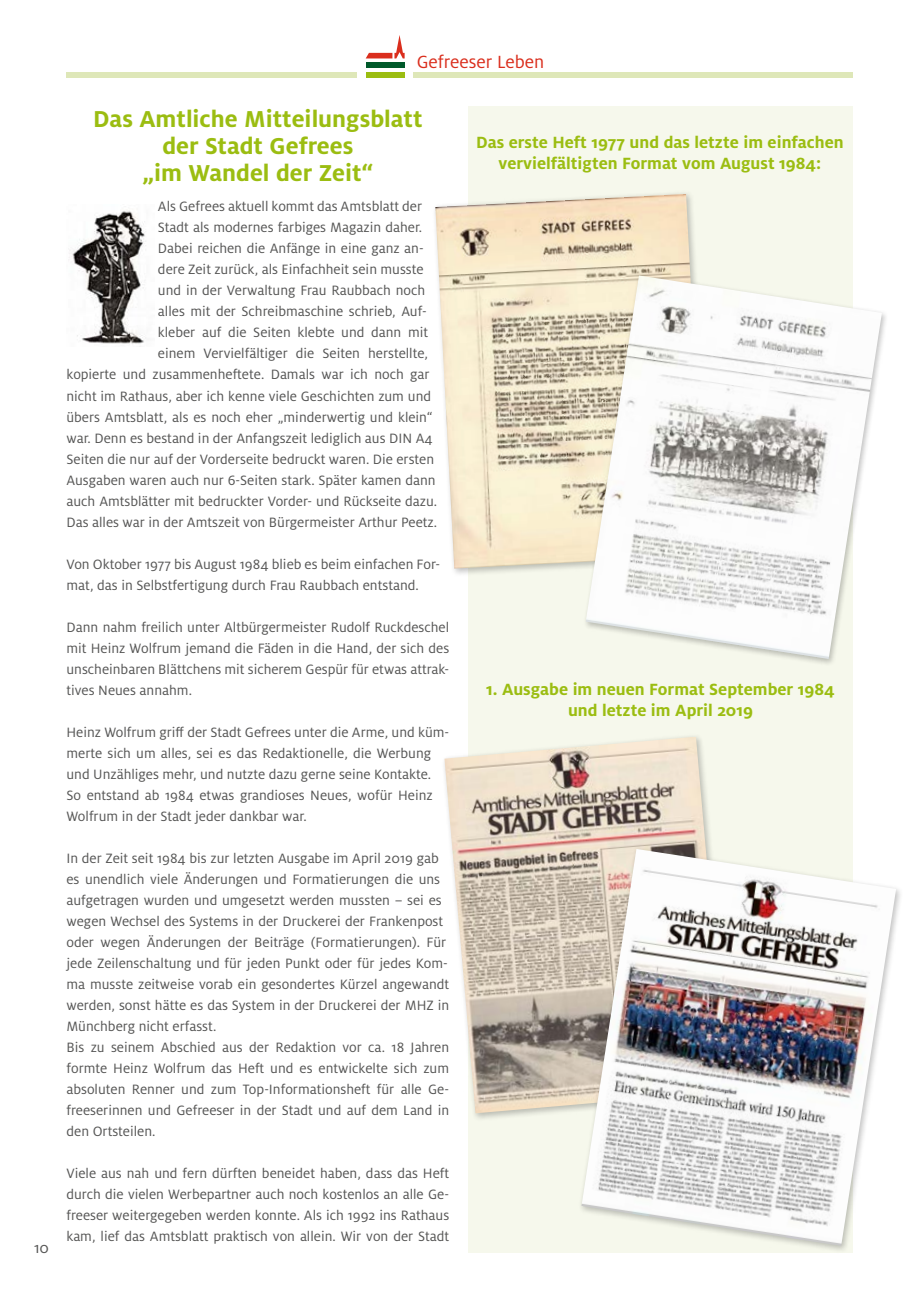
<style>
.page{position:relative;width:919px;height:1289px;background:#fff}
.page>*{position:absolute;margin:0;border:0;box-sizing:border-box;transform-origin:0 0}
.t1{font:700 25.5px/27px "Milo OT";color:#9bbd11;text-align:center}
.t2{font:19.5px "Milo OT";color:#da2e1d}
.t3{font:700 18px/21px "Milo OT";color:#9bbd11;text-align:center}
.t4{font:16.5px "Milo OT";color:#565655}
.t5{font:15px/21px "Milo OT";color:#565655}
</style>
<div class="page">
<div style="left:468px;top:106px;width:384px;height:1146px;background:#f6f8ec"></div>
<div style="left:431px;top:190px;width:282px;height:386px;background:#000;opacity:.25"></div>
<img style="left:435px;top:194px;width:270px;height:374px">
<div style="left:440px;top:732px;width:294px;height:389px;background:#000;opacity:.25"></div>
<img style="left:444px;top:736px;width:283px;height:377px">
<div style="left:582px;top:272px;width:306px;height:394px;background:#000;opacity:.25"></div>
<img style="left:585px;top:275px;width:296px;height:384px">
<div style="left:578px;top:845px;width:325px;height:408px;background:#000;opacity:.25"></div>
<img style="left:581px;top:849px;width:315px;height:396px">
<img style="left:69px;top:211px;width:77px;height:136px">
<div style="left:365px;top:62px;width:39px;height:6px;background:#00592a"></div>
<div style="left:365px;top:72px;width:39px;height:5px;background:#9bbd11"></div>
<svg style="left:366px;top:35px;width:38px;height:23px"></svg>
<div style="left:413px;top:72px;width:439px;height:5px;background:#dee7b8"></div>
<div style="left:66px;top:72px;width:291px;height:5px;background:#dee7b8"></div>
<p class="t4" style="left:34px;top:1238px;width:16px">10</p>
<h2 class="t2" style="left:416px;top:51px;width:129px">Gefreeser Leben</h2>
<h1 class="t1" style="left:93px;top:105px;width:331px">Das Amtliche Mitteilungsblatt der Stadt Gefrees<br>„im Wandel der Zeit“</h1>
<p class="t5" style="left:158px;top:196px;width:266px">Als Gefrees aktuell kommt das Amtsblatt der</p>
<p class="t5" style="left:158px;top:217px;width:266px">Stadt als modernes farbiges Magazin daher.</p>
<p class="t5" style="left:158px;top:238px;width:267px">Dabei reichen die Anfänge in eine ganz an-</p>
<p class="t5" style="left:158px;top:259px;width:267px">dere Zeit zurück, als Einfachheit sein musste</p>
<p class="t5" style="left:158px;top:280px;width:269px">und in der Verwaltung Frau Raubbach noch</p>
<p class="t5" style="left:158px;top:301px;width:270px">alles mit der Schreibmaschine schrieb, Auf-</p>
<p class="t5" style="left:158px;top:322px;width:272px">kleber auf die Seiten klebte und dann mit</p>
<p class="t5" style="left:158px;top:343px;width:272px">einem Vervielfältiger die Seiten herstellte,</p>
<p class="t5" style="left:66px;top:364px;width:364px">kopierte und zusammenheftete. Damals war ich noch gar</p>
<p class="t5" style="left:66px;top:385px;width:366px">nicht im Rathaus, aber ich kenne viele Geschichten zum und</p>
<p class="t5" style="left:66px;top:406px;width:368px">übers Amtsblatt, als es noch eher „minderwertig und klein“</p>
<p class="t5" style="left:66px;top:427px;width:368px">war. Denn es bestand in der Anfangszeit lediglich aus DIN A4</p>
<p class="t5" style="left:66px;top:448px;width:369px">Seiten die nur auf der Vorderseite bedruckt waren. Die ersten</p>
<p class="t5" style="left:66px;top:469px;width:370px">Ausgaben waren auch nur 6-Seiten stark. Später kamen dann</p>
<p class="t5" style="left:66px;top:490px;width:372px">auch Amtsblätter mit bedruckter Vorder- und Rückseite dazu.</p>
<p class="t5" style="left:66px;top:511px;width:372px">Das alles war in der Amtszeit von Bürgermeister Arthur Peetz.</p>
<p class="t5" style="left:66px;top:553px;width:375px">Von Oktober 1977 bis August 1984 blieb es beim einfachen For&shy;mat, das in Selbstfertigung durch Frau Raubbach entstand.</p>
<p class="t5" style="left:66px;top:616px;width:384px;text-align:justify">Dann nahm freilich unter Altbürgermeister Rudolf Ruckdeschel mit Heinz Wolfrum jemand die Fäden in die Hand, der sich des unscheinbaren Blättchens mit sicherem Gespür für etwas attrak&shy;tives Neues annahm.</p>
<p class="t5" style="left:66px;top:721px;width:384px">Heinz Wolfrum griff der Stadt Gefrees unter die Arme, und küm&shy;merte sich um alles, sei es das Redaktionelle, die Werbung und Unzähliges mehr, und nutzte dazu gerne seine Kontakte.<br>So entstand ab 1984 etwas grandioses Neues, wofür Heinz Wolfrum in der Stadt jeder dankbar war.</p>
<p class="t5" style="left:66px;top:847px;width:384px">In der Zeit seit 1984 bis zur letzten Ausgabe im April 2019 gab es unendlich viele Änderungen und Formatierungen die uns aufgetragen wurden und umgesetzt werden mussten – sei es wegen Wechsel des Systems in der Druckerei der Frankenpost oder wegen Änderungen der Beiträge (Formatierungen). Für jede Zeilenschaltung und für jeden Punkt oder für jedes Kom&shy;ma musste zeitweise vorab ein gesondertes Kürzel angewandt werden, sonst hätte es das System in der Druckerei der MHZ in Münchberg nicht erfasst.<br>Bis zu seinem Abschied aus der Redaktion vor ca. 18 Jahren formte Heinz Wolfrum das Heft und es entwickelte sich zum absoluten Renner und zum Top-Informationsheft für alle Ge&shy;freeserinnen und Gefreeser in der Stadt und auf dem Land in den Ortsteilen.</p>
<p class="t5" style="left:66px;top:1162px;width:384px;text-align:justify">Viele aus nah und fern dürften beneidet haben, dass das Heft durch die vielen Werbepartner auch noch kostenlos an alle Ge&shy;freeser weitergegeben werden konnte. Als ich 1992 ins Rathaus kam, lief das Amtsblatt praktisch von allein. Wir von der Stadt</p>
<p class="t3" style="left:476px;top:132px;width:369px">Das erste Heft 1977 und das letzte im einfachen vervielfältigten Format vom August 1984:</p>
<p class="t3" style="left:486px;top:678px;width:350px">1. Ausgabe im neuen Format September 1984 und letzte im April 2019</p>
</div>
